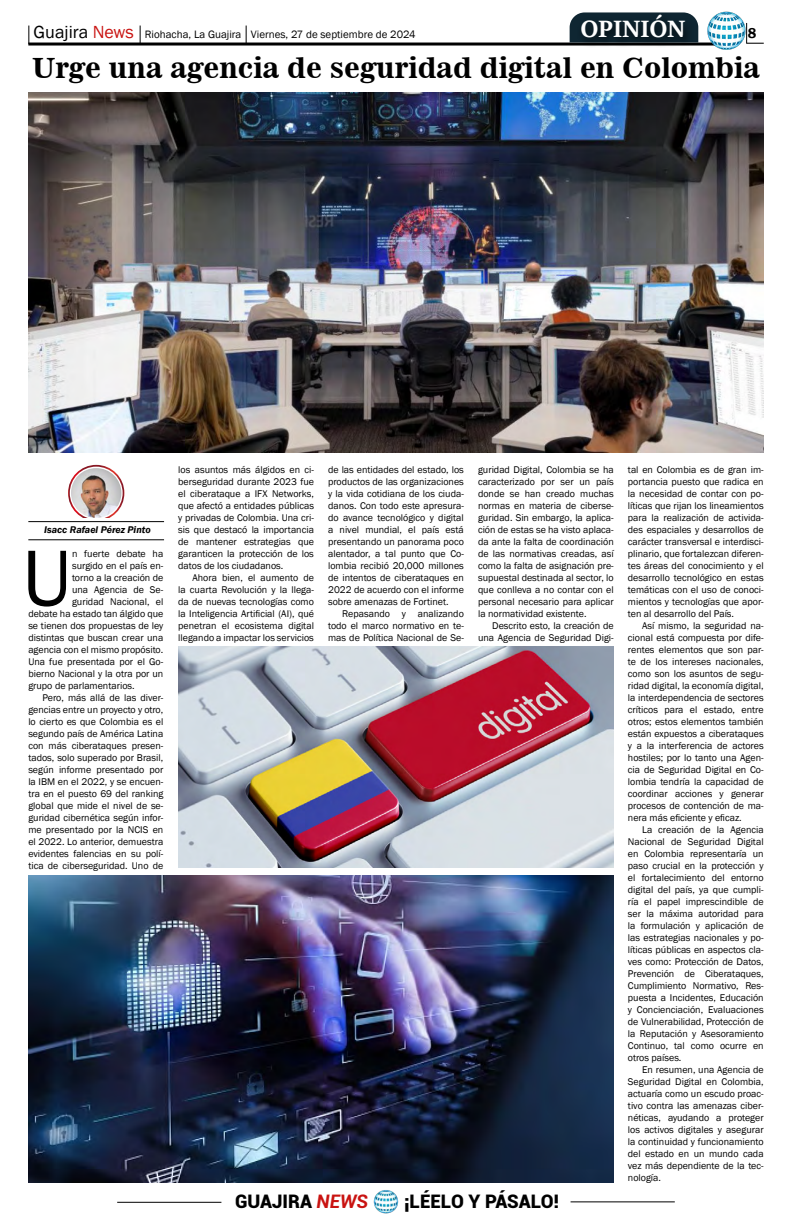
<style>
.page{position:relative;width:792px;height:1224px;background:#fff}
.page>*{position:absolute;margin:0;border:0;box-sizing:border-box;transform-origin:0 0}
.t1{font:82px "Franklin Gothic";color:#000}
.t2{font:27.9px "News 701 BT Bold A";color:#000}
.t3{font:700 26px "Sitka Heading";color:#fff}
.t4{font:900 18.7px "Roboto";color:#000}
.t5{font:600 14.7px "Franklin Gothic";color:#000}
.t6{font:11px "Franklin Gothic";color:#000}
.t7{font:10px/12px "Franklin Gothic";color:#000;text-align:justify}
.t8{font:italic 600 10px "Franklin Gothic";color:#000}
.s1{font-size:18px}
.s2{font-size:18px;color:#c91311}
.s3{font-weight:700;font-style:italic;color:#c91311}
</style>
<div class="page">
<hr style="left:28px;top:43px;width:688px;height:3px;background:#000">
<svg style="left:747px;top:23px;width:17px;height:21px"></svg>
<svg style="left:28px;top:26px;width:1px;height:18px"></svg>
<svg style="left:140px;top:26px;width:1px;height:17px"></svg>
<svg style="left:246px;top:26px;width:1px;height:17px"></svg>
<img style="left:706px;top:11px;width:41px;height:39px">
<hr style="left:117px;top:1202px;width:104px;height:1px;background:#000">
<hr style="left:571px;top:1201px;width:104px;height:1px;background:#000">
<img style="left:374px;top:1190px;width:24px;height:24px">
<svg style="left:570px;top:14px;width:128px;height:29px"></svg>
<div style="left:577px;top:10px;width:118px;height:38px;background:#000;opacity:.75"></div>
<div style="left:68px;top:465px;width:56px;height:56px;border:2px solid #fff;border-radius:50%"></div>
<img style="left:71px;top:468px;width:50px;height:50px">
<div style="left:28px;top:518px;width:136px;height:20px;background:#fff"></div>
<hr style="left:28px;top:521px;width:136px;height:1px;background:#000">
<hr style="left:28px;top:539px;width:136px;height:1px;background:#000">
<img style="left:28px;top:93px;width:736px;height:359px">
<img style="left:178px;top:647px;width:436px;height:221px">
<img style="left:28px;top:876px;width:586px;height:306px">
<h3 class="t3" style="left:581px;top:10px;width:106px">OPINIÓN</h3>
<p class="t6" style="left:34px;top:28px;width:383px"><span class="s1">Guajira</span> <span class="s2">News</span> Riohacha, La Guajira Viernes, 27 de septiembre de 2024</p>
<h3 class="t5" style="left:748px;top:24px;width:10px">8</h3>
<h2 class="t2" style="left:32px;top:51px;width:730px">Urge una agencia de seguridad digital en Colombia</h2>
<p class="t8" style="left:44px;top:523px;width:108px">Isacc Rafael Pérez Pinto</p>
<h1 class="t1" style="left:22px;top:527px;width:51px">U</h1>
<p class="t7" style="left:72px;top:548px;width:93px">n fuerte debate ha</p>
<p class="t7" style="left:72px;top:560px;width:93px">surgido en el país en-</p>
<p class="t7" style="left:72px;top:572px;width:93px">torno a la creación de</p>
<p class="t7" style="left:72px;top:584px;width:93px">una Agencia de Se-</p>
<p class="t7" style="left:72px;top:596px;width:93px">guridad Nacional, el</p>
<p class="t7" style="left:28px;top:608px;width:137px">debate ha estado tan álgido que</p>
<p class="t7" style="left:28px;top:620px;width:136px">se tienen dos propuestas de ley</p>
<p class="t7" style="left:28px;top:632px;width:137px">distintas que buscan crear una</p>
<p class="t7" style="left:28px;top:644px;width:137px">agencia con el mismo propósito.</p>
<p class="t7" style="left:28px;top:656px;width:137px">Una fue presentada por el Go-</p>
<p class="t7" style="left:28px;top:668px;width:137px">bierno Nacional y la otra por un</p>
<p class="t7" style="left:28px;top:680px;width:108px">grupo de parlamentarios.</p>
<p class="t7" style="left:43px;top:692px;width:122px">Pero, más allá de las diver-</p>
<p class="t7" style="left:28px;top:704px;width:137px">gencias entre un proyecto y otro,</p>
<p class="t7" style="left:28px;top:716px;width:137px">lo cierto es que Colombia es el</p>
<p class="t7" style="left:28px;top:728px;width:137px">segundo país de América Latina</p>
<p class="t7" style="left:28px;top:740px;width:136px">con más ciberataques presen-</p>
<p class="t7" style="left:28px;top:752px;width:136px">tados, solo superado por Brasil,</p>
<p class="t7" style="left:28px;top:764px;width:137px">según informe presentado por</p>
<p class="t7" style="left:28px;top:776px;width:136px">la IBM en el 2022, y se encuen-</p>
<p class="t7" style="left:28px;top:788px;width:137px">tra en el puesto 69 del ranking</p>
<p class="t7" style="left:28px;top:800px;width:136px">global que mide el nivel de se-</p>
<p class="t7" style="left:28px;top:812px;width:136px">guridad cibernética según infor-</p>
<p class="t7" style="left:28px;top:824px;width:137px">me presentado por la NCIS en</p>
<p class="t7" style="left:28px;top:836px;width:137px">el 2022. Lo anterior, demuestra</p>
<p class="t7" style="left:28px;top:848px;width:136px">evidentes falencias en su polí-</p>
<p class="t7" style="left:28px;top:860px;width:137px">tica de ciberseguridad. Uno de</p>
<p class="t7" style="left:178px;top:463px;width:137px">los asuntos más álgidos en ci&shy;berseguridad durante 2023 fue el ciberataque a IFX Networks, que afectó a entidades públicas y privadas de Colombia. Una cri&shy;sis que destacó la importancia de mantener estrategias que garanticen la protección de los datos de los ciudadanos.</p>
<p class="t7" style="left:178px;top:571px;width:137px;text-indent:14px">Ahora bien, el aumento de la cuarta Revolución y la llega&shy;da de nuevas tecnologías como la Inteligencia Artificial (AI), qué penetran el ecosistema digital llegando a impactar los servicios</p>
<p class="t7" style="left:328px;top:463px;width:137px">de las entidades del estado, los productos de las organizaciones y la vida cotidiana de los ciuda&shy;danos. Con todo este apresura&shy;do avance tecnológico y digital a nivel mundial, el país está presentando un panorama poco alentador, a tal punto que Co&shy;lombia recibió 20,000 millones de intentos de ciberataques en 2022 de acuerdo con el informe sobre amenazas de Fortinet.</p>
<p class="t7" style="left:328px;top:607px;width:137px;text-indent:14px">Repasando y analizando todo el marco normativo en te&shy;mas de Política Nacional de Se-</p>
<p class="t7" style="left:478px;top:463px;width:137px">guridad Digital, Colombia se ha caracterizado por ser un país donde se han creado muchas normas en materia de ciberse&shy;guridad. Sin embargo, la aplica&shy;ción de estas se ha visto aplaca&shy;da ante la falta de coordinación de las normativas creadas, así como la falta de asignación pre&shy;supuestal destinada al sector, lo que conlleva a no contar con el personal necesario para aplicar la normatividad existente.</p>
<p class="t7" style="left:478px;top:619px;width:137px;text-align:right">Descrito esto, la creación de una Agencia de Seguridad Digi-</p>
<p class="t7" style="left:628px;top:463px;width:137px">tal en Colombia es de gran im&shy;portancia puesto que radica en la necesidad de contar con po&shy;líticas que rijan los lineamientos para la realización de activida&shy;des espaciales y desarrollos de carácter transversal e interdisci&shy;plinario, que fortalezcan diferen&shy;tes áreas del conocimiento y el desarrollo tecnológico en estas temáticas con el uso de conoci&shy;mientos y tecnologías que apor&shy;ten al desarrollo del País.</p>
<p class="t7" style="left:628px;top:619px;width:137px;text-indent:14px">Así mismo, la seguridad na&shy;cional está compuesta por dife&shy;rentes elementos que son par&shy;te de los intereses nacionales, como son los asuntos de segu&shy;ridad digital, la economía digital, la interdependencia de sectores críticos para el estado, entre otros; estos elementos también están expuestos a ciberataques y a la interferencia de actores hostiles; por lo tanto una Agen&shy;cia de Seguridad Digital en Co&shy;lombia tendría la capacidad de coordinar acciones y generar procesos de contención de ma&shy;nera más eficiente y eficaz.</p>
<p class="t7" style="left:628px;top:823px;width:137px;text-indent:14px">La creación de la Agencia Nacional de Seguridad Digital en Colombia representaría un paso crucial en la protección y el fortalecimiento del entorno digital del país, ya que cumpli&shy;ría el papel imprescindible de ser la máxima autoridad para la formulación y aplicación de las estrategias nacionales y po&shy;líticas públicas en aspectos cla&shy;ves como: Protección de Datos, Prevención de Ciberataques, Cumplimiento Normativo, Res&shy;puesta a Incidentes, Educación y Concienciación, Evaluaciones de Vulnerabilidad, Protección de la Reputación y Asesoramiento Continuo, tal como ocurre en otros países.</p>
<p class="t7" style="left:628px;top:1063px;width:137px;text-indent:14px">En resumen, una Agencia de Seguridad Digital en Colombia, actuaría como un escudo proac&shy;tivo contra las amenazas ciber&shy;néticas, ayudando a proteger los activos digitales y asegurar la continuidad y funcionamiento del estado en un mundo cada vez más dependiente de la tec&shy;nología.</p>
<h3 class="t4" style="left:235px;top:1189px;width:134px">GUAJIRA <span class="s3">NEWS</span></h3>
<h3 class="t4" style="left:404px;top:1189px;width:157px">¡LÉELO Y PÁSALO!</h3>
</div>
